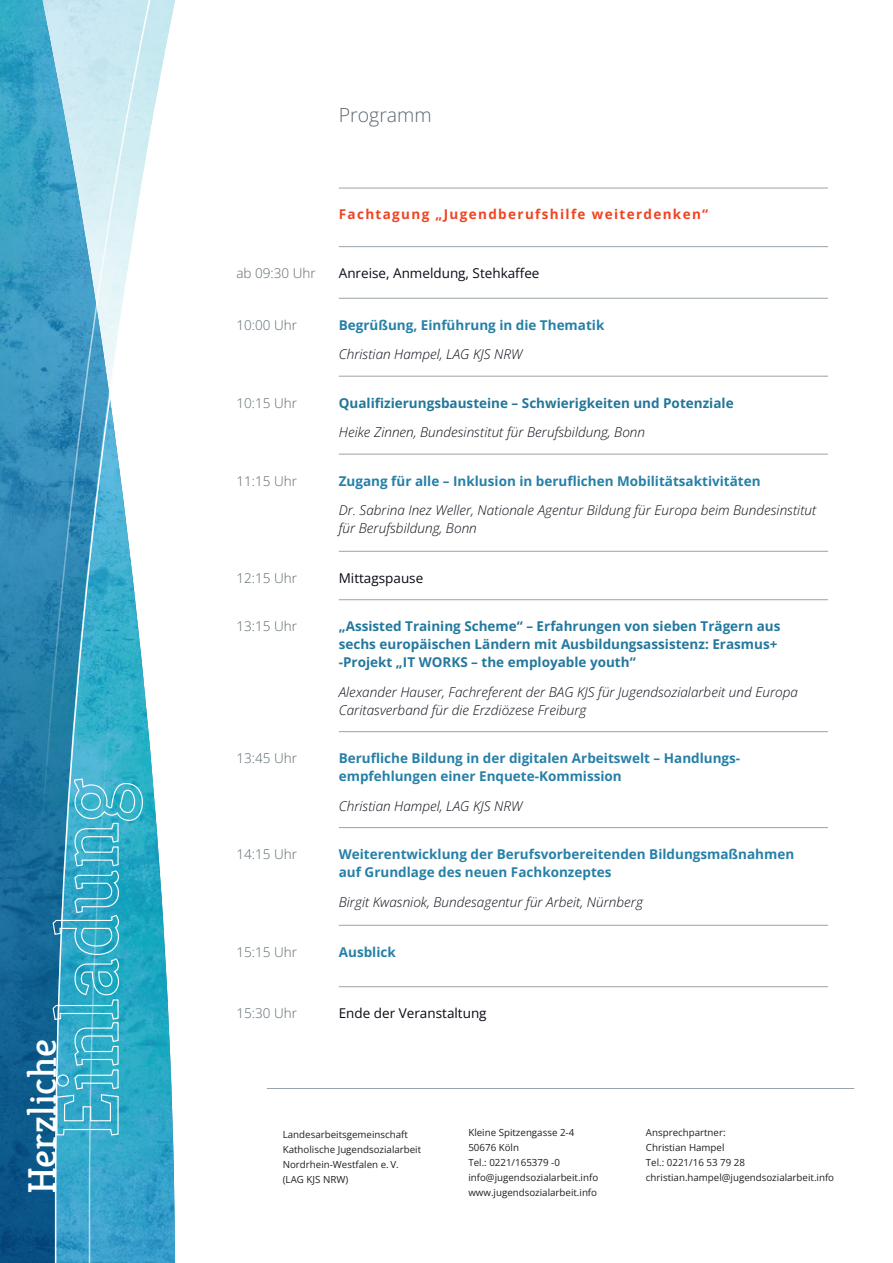
<style>
.page{position:relative;width:893px;height:1263px;background:#fff}
.page>*{position:absolute;margin:0;border:0;box-sizing:border-box;transform-origin:0 0}
.t1{font:40.2px "Kreon";color:#fff}
.t2{font:300 19.5px "Open Sans";color:#5a676e}
.t3{font:italic 300 13.5px/18px "Open Sans";color:#0f0916}
.t4{font:700 13.5px/18px "Open Sans";color:#2680a7}
.t5{font:700 13.5px/18px "Open Sans";color:#24789d}
.t6{font:300 13.5px "Open Sans";color:#5a676e}
.t7{font:700 13.5px "Open Sans";color:#23769a}
.t8{font:700 13.5px "Open Sans";letter-spacing:.1em;color:#ef4422}
.t9{font:13.5px "Open Sans";color:#0c0814}
.t10{font:13.5px "Open Sans";color:#0f0916}
.t11{font:9.75px/15px "Open Sans";color:#231f20}
</style>
<div class="page">
<svg style="left:0;top:0;width:175px;height:1263px;background:#2680ab"></svg>
<svg style="left:151px;top:11px;width:25px;height:1252px"></svg>
<svg style="left:25px;top:0;width:126px;height:1263px;background:#64afcc"></svg>
<hr style="left:267px;top:1088px;width:587px;height:1px;background:#99a4ab">
<svg style="left:52px;top:778px;width:92px;height:358px;background:#3daac6"></svg>
<hr style="left:339px;top:188px;width:489px;height:1px;background:#99a4ab">
<hr style="left:339px;top:246px;width:489px;height:1px;background:#99a4ab">
<hr style="left:339px;top:298px;width:489px;height:1px;background:#99a4ab">
<hr style="left:339px;top:376px;width:489px;height:1px;background:#99a4ab">
<hr style="left:339px;top:454px;width:489px;height:1px;background:#99a4ab">
<hr style="left:339px;top:551px;width:489px;height:1px;background:#99a4ab">
<hr style="left:339px;top:731px;width:489px;height:1px;background:#99a4ab">
<hr style="left:339px;top:827px;width:489px;height:1px;background:#99a4ab">
<hr style="left:339px;top:925px;width:489px;height:1px;background:#99a4ab">
<hr style="left:339px;top:599px;width:489px;height:1px;background:#99a4ab">
<hr style="left:339px;top:986px;width:489px;height:1px;background:#99a4ab">
<h1 class="t1" style="left:12px;top:1194px;width:157px;rotate:-90deg">Herzliche</h1>
<h2 class="t2" style="left:339px;top:101px;width:94px">Programm</h2>
<p class="t8" style="left:339px;top:205px;width:371px">Fachtagung „Jugendberufshilfe weiterdenken“</p>
<p class="t6" style="left:236px;top:264px;width:81px">ab 09:30 Uhr</p>
<p class="t10" style="left:339px;top:264px;width:202px">Anreise, Anmeldung, Stehkaffee</p>
<p class="t6" style="left:236px;top:316px;width:62px">10:00 Uhr</p>
<p class="t4" style="left:339px;top:315px;width:267px">Begrüßung, Einführung in die Thematik</p>
<p class="t3" style="left:339px;top:345px;width:185px">Christian Hampel, LAG KJS NRW</p>
<p class="t6" style="left:236px;top:393px;width:62px">10:15 Uhr</p>
<p class="t7" style="left:339px;top:393px;width:396px">Qualifizierungsbausteine – Schwierigkeiten und Potenziale</p>
<p class="t3" style="left:339px;top:423px;width:308px">Heike Zinnen, Bundesinstitut für Berufsbildung, Bonn</p>
<p class="t6" style="left:236px;top:471px;width:62px">11:15 Uhr</p>
<p class="t4" style="left:339px;top:471px;width:423px">Zugang für alle – Inklusion in beruflichen Mobilitätsaktivitäten</p>
<p class="t3" style="left:339px;top:501px;width:479px">Dr. Sabrina Inez Weller, Nationale Agentur Bildung für Europa beim Bundesinstitut für Berufsbildung, Bonn</p>
<p class="t6" style="left:236px;top:569px;width:62px">12:15 Uhr</p>
<p class="t9" style="left:339px;top:569px;width:86px">Mittagspause</p>
<p class="t6" style="left:236px;top:617px;width:62px">13:15 Uhr</p>
<p class="t5" style="left:339px;top:617px;width:443px">„Assisted Training Scheme“ – Erfahrungen von sieben Trägern aus sechs europäischen Ländern mit Ausbildungsassistenz: Erasmus+ -Projekt „IT WORKS – the employable youth“</p>
<p class="t3" style="left:339px;top:682px;width:461px">Alexander Hauser, Fachreferent der BAG KJS für Jugendsozialarbeit und Europa<br>Caritasverband für die Erzdiözese Freiburg</p>
<p class="t6" style="left:236px;top:749px;width:62px">13:45 Uhr</p>
<p class="t4" style="left:339px;top:749px;width:403px">Berufliche Bildung in der digitalen Arbeitswelt – Handlungs&shy;empfehlungen einer Enquete-Kommission</p>
<p class="t3" style="left:339px;top:796px;width:185px">Christian Hampel, LAG KJS NRW</p>
<p class="t6" style="left:236px;top:845px;width:62px">14:15 Uhr</p>
<p class="t4" style="left:339px;top:845px;width:457px">Weiterentwicklung der Berufsvorbereitenden Bildungsmaßnahmen auf Grundlage des neuen Fachkonzeptes</p>
<p class="t3" style="left:339px;top:892px;width:306px">Birgit Kwasniok, Bundesagentur für Arbeit, Nürnberg</p>
<p class="t6" style="left:236px;top:943px;width:62px">15:15 Uhr</p>
<p class="t4" style="left:339px;top:942px;width:58px">Ausblick</p>
<p class="t6" style="left:236px;top:1004px;width:62px">15:30 Uhr</p>
<p class="t9" style="left:339px;top:1004px;width:149px">Ende der Veranstaltung</p>
<p class="t11" style="left:468px;top:1124px;width:131px">Kleine Spitzengasse 2-4<br>50676 Köln<br>Tel.: 0221/165379 -0 info@jugendsozialarbeit.info www.jugendsozialarbeit.info</p>
<p class="t11" style="left:283px;top:1127px;width:140px">Landesarbeitsgemeinschaft<br>Katholische Jugendsozialarbeit<br>Nordrhein-Westfalen e. V. (LAG KJS NRW)</p>
<p class="t11" style="left:646px;top:1124px;width:190px">Ansprechpartner:<br>Christian Hampel<br>Tel.: 0221/16 53 79 28 christian.hampel@jugendsozialarbeit.info</p>
</div>
